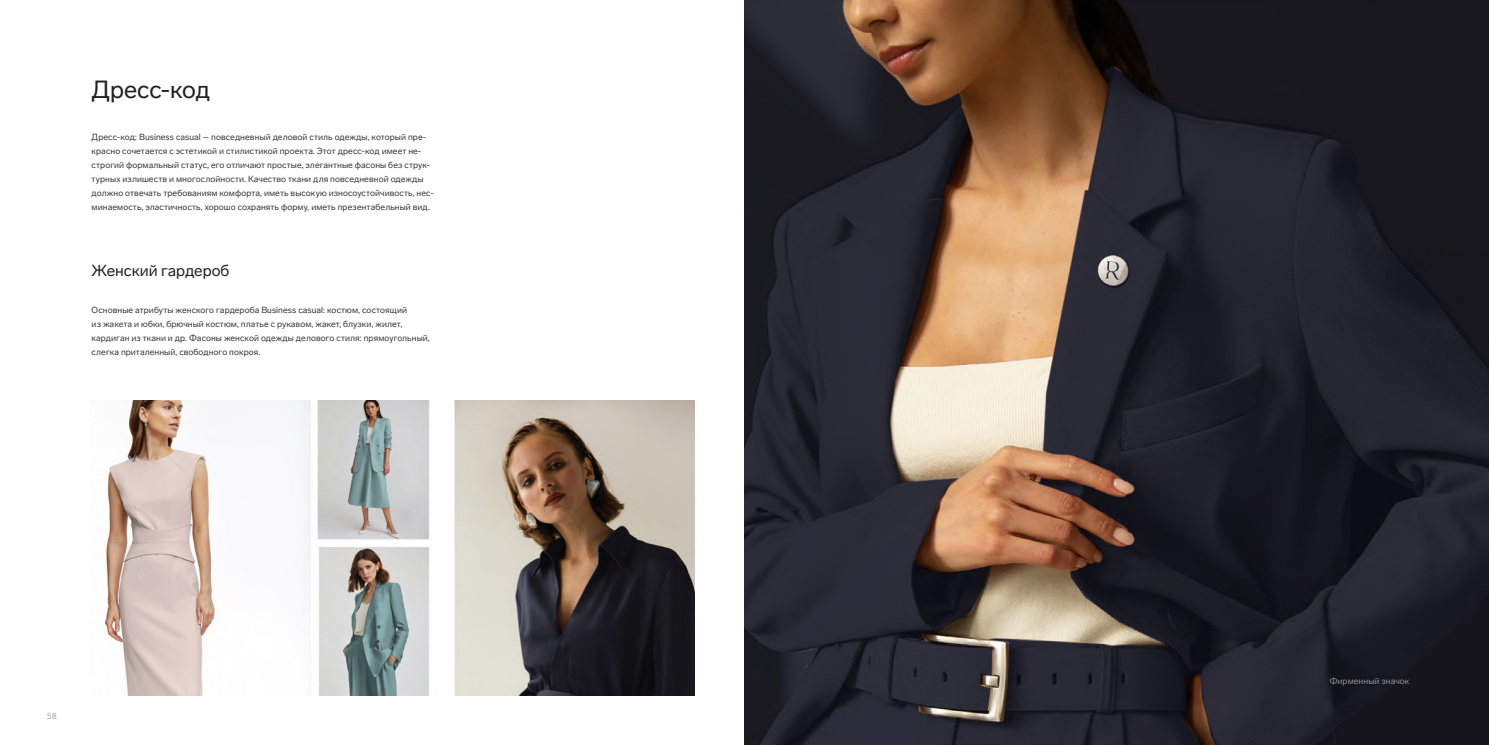
<style>
.page{position:relative;width:1489px;height:745px;background:#fff}
.page>*{position:absolute;margin:0;border:0;box-sizing:border-box;transform-origin:0 0}
.t1{font:24.5px "Lab Grotesque";letter-spacing:-.005em;color:#222023}
.t2{font:15.75px "Lab Grotesque";color:#222023}
.t3{font:8.75px/14px "Lab Grotesque";letter-spacing:.005em;color:#383839}
.t4{font:8.75px "Lab Grotesque";letter-spacing:.005em;color:#909291}
.t5{font:300 8.75px "Mediator";color:#919190}
</style>
<div class="page">
<img style="left:744px;top:0;width:744px;height:744px">
<img style="left:105px;top:400px;width:589px;height:294px">
<h1 class="t1" style="left:92px;top:75px;width:120px">Дресс-код</h1>
<p class="t3" style="left:92px;top:130px;width:344px">Дресс-код: Business casual – повседневный деловой стиль одежды, который пре&shy;красно сочетается с эстетикой и стилистикой проекта. Этот дресс-код имеет не&shy;строгий формальный статус, его отличают простые, элегантные фасоны без струк&shy;турных излишеств и многослойности. Качество ткани для повседневной одежды должно отвечать требованиям комфорта, иметь высокую износоустойчивость, нес&shy;минаемость, эластичность, хорошо сохранять форму, иметь презентабельный вид.</p>
<h2 class="t2" style="left:92px;top:261px;width:139px">Женский гардероб</h2>
<p class="t3" style="left:92px;top:302px;width:339px">Основные атрибуты женского гардероба Business casual: костюм, состоящий<br>из жакета и юбки, брючный костюм, платье с рукавом, жакет, блузки, жилет, кардиган из ткани и др. Фасоны женской одежды делового стиля: прямоугольный, слегка приталенный, свободного покроя.</p>
<p class="t5" style="left:47px;top:709px;width:11px">58</p>
<p class="t4" style="left:1329px;top:675px;width:81px">Фирменный значок</p>
</div>
